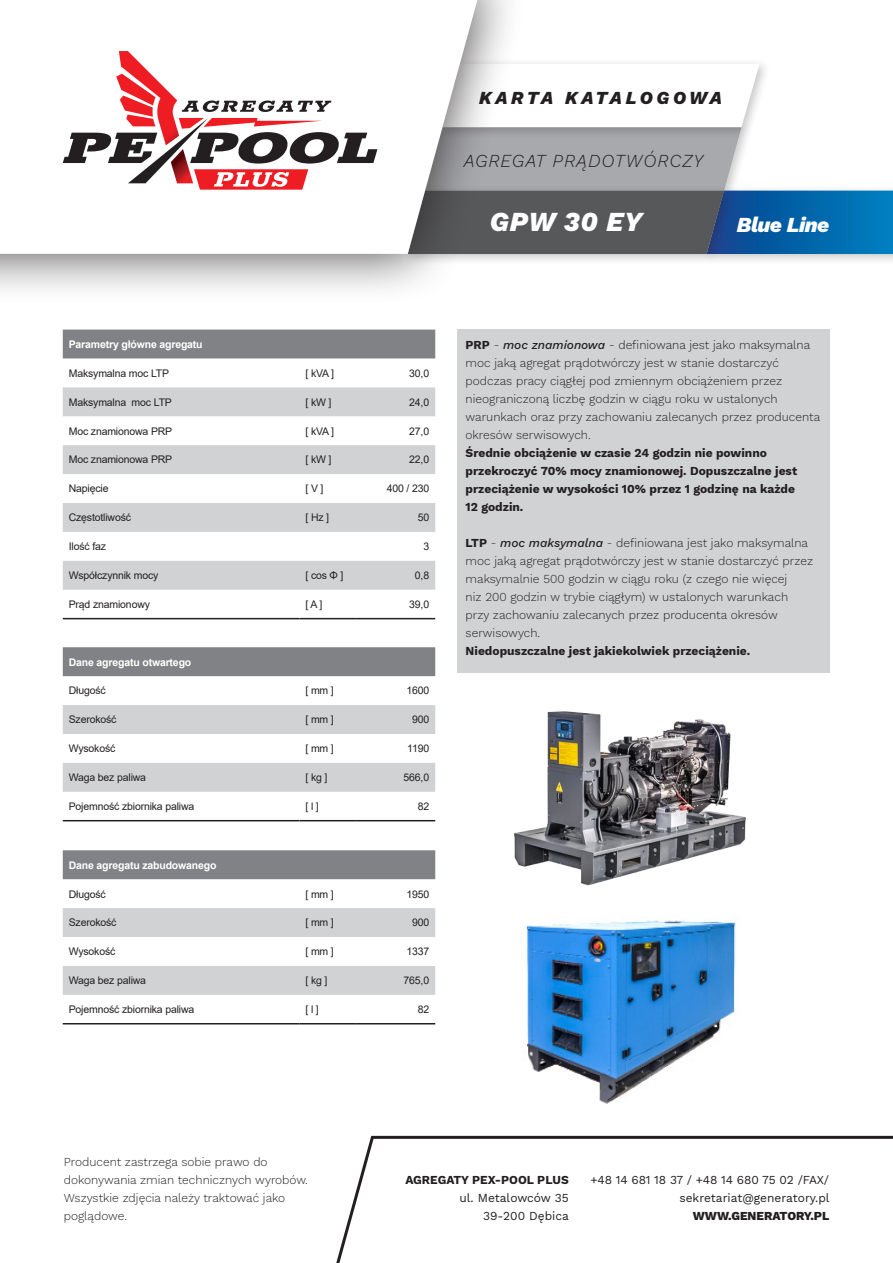
<style>
.page{position:relative;width:893px;height:1263px;background:#fff}
.page>*{position:absolute;margin:0;border:0;box-sizing:border-box;transform-origin:0 0}
.t1{font:italic 800 27px "Work Sans";letter-spacing:.025em;color:#fff}
.t2{font:italic 800 21px "Work Sans";letter-spacing:-.025em;color:#fff}
.t3{font:italic 300 18px "Work Sans";letter-spacing:.05em;color:#231f20}
.t4{font:italic 800 18px "Work Sans";letter-spacing:.175em;color:#231f20}
.Styl_akapitowy_podstawowy{font:300 12px/18px "Work Sans";color:#231f20}
.Styl_akapitowy_podstawowy-2{font:700 12px/18px "Work Sans";color:#231f20}
.t5{font:12px/18px "Work Sans";color:#231f20;text-align:right}
.t6{font:800 12px "Work Sans";color:#231f20}
.podstawowy_tabela{font:10.5px "Arial";letter-spacing:-.015em;color:#231f20}
.naglowek_tabela{font:700 10.5px "Arial";letter-spacing:-.015em;color:#fff}
.s1{font-weight:700}
.s2{font-weight:500;font-style:italic}
</style>
<div class="page">
<div style="left:701px;top:185px;width:192px;height:81px;background:#231f20;opacity:.25"></div>
<div style="left:403px;top:185px;width:332px;height:81px;background:#231f20;opacity:.25"></div>
<div style="left:437px;top:58px;width:334px;height:81px;background:#fafafa"></div>
<svg style="left:527px;top:66px;width:366px;height:188px"></svg>
<div style="left:0;top:0;width:527px;height:305px;background:#231f20;opacity:.75"></div>
<svg style="left:0;top:0;width:481px;height:254px"></svg>
<svg style="left:63px;top:51px;width:314px;height:139px"></svg>
<svg style="left:336px;top:1135px;width:557px;height:128px"></svg>
<div style="left:457px;top:330px;width:372px;height:343px;background:#d1d2d4"></div>
<div style="left:63px;top:330px;width:372px;height:28px;background:#808285"></div>
<svg style="left:63px;top:387px;width:372px;height:203px;fill:#d1d2d4"></svg>
<hr style="left:63px;top:618px;width:236px;height:1px;background:#231f20">
<hr style="left:299px;top:618px;width:57px;height:1px;background:#231f20">
<hr style="left:356px;top:618px;width:79px;height:1px;background:#231f20">
<div style="left:63px;top:647px;width:372px;height:29px;background:#808285"></div>
<svg style="left:63px;top:705px;width:372px;height:87px"></svg>
<hr style="left:63px;top:820px;width:236px;height:1px;background:#231f20">
<hr style="left:299px;top:820px;width:57px;height:1px;background:#231f20">
<hr style="left:356px;top:820px;width:79px;height:1px;background:#231f20">
<div style="left:63px;top:850px;width:372px;height:29px;background:#808285"></div>
<svg style="left:63px;top:908px;width:372px;height:87px"></svg>
<hr style="left:63px;top:1023px;width:236px;height:1px;background:#231f20">
<hr style="left:299px;top:1023px;width:57px;height:1px;background:#231f20">
<hr style="left:356px;top:1023px;width:79px;height:1px;background:#231f20">
<img style="left:514px;top:711px;width:232px;height:175px">
<img style="left:525px;top:920px;width:213px;height:184px">
<h3 class="t4" style="left:479px;top:84px;width:244px">KARTA KATALOGOWA</h3>
<h3 class="t3" style="left:464px;top:147px;width:241px">AGREGAT PRĄDOTWÓRCZY</h3>
<h1 class="t1" style="left:490px;top:201px;width:154px">GPW 30 EY</h1>
<h2 class="t2" style="left:737px;top:209px;width:94px">Blue Line</h2>
<p class="naglowek_tabela" style="left:69px;top:337px;width:135px">Parametry główne agregatu</p>
<p class="podstawowy_tabela" style="left:69px;top:366px;width:102px">Maksymalna moc LTP</p>
<p class="podstawowy_tabela" style="left:305px;top:366px;width:30px">[ kVA ]</p>
<p class="podstawowy_tabela" style="left:409px;top:366px;width:21px">30,0</p>
<p class="podstawowy_tabela" style="left:69px;top:395px;width:105px">Maksymalna moc LTP</p>
<p class="podstawowy_tabela" style="left:305px;top:395px;width:28px">[ kW ]</p>
<p class="podstawowy_tabela" style="left:409px;top:395px;width:21px">24,0</p>
<p class="podstawowy_tabela" style="left:69px;top:424px;width:105px">Moc znamionowa PRP</p>
<p class="podstawowy_tabela" style="left:305px;top:424px;width:30px">[ kVA ]</p>
<p class="podstawowy_tabela" style="left:409px;top:424px;width:21px">27,0</p>
<p class="podstawowy_tabela" style="left:69px;top:452px;width:105px">Moc znamionowa PRP</p>
<p class="podstawowy_tabela" style="left:305px;top:452px;width:28px">[ kW ]</p>
<p class="podstawowy_tabela" style="left:409px;top:452px;width:21px">22,0</p>
<p class="podstawowy_tabela" style="left:69px;top:481px;width:41px">Napięcie</p>
<p class="podstawowy_tabela" style="left:305px;top:481px;width:20px">[ V ]</p>
<p class="podstawowy_tabela" style="left:387px;top:481px;width:44px">400 / 230</p>
<p class="podstawowy_tabela" style="left:69px;top:510px;width:64px">Częstotliwość</p>
<p class="podstawowy_tabela" style="left:305px;top:510px;width:25px">[ Hz ]</p>
<p class="podstawowy_tabela" style="left:418px;top:510px;width:13px">50</p>
<p class="podstawowy_tabela" style="left:69px;top:539px;width:39px">Ilość faz</p>
<p class="podstawowy_tabela" style="left:423px;top:539px;width:7px">3</p>
<p class="podstawowy_tabela" style="left:69px;top:568px;width:91px">Współczynnik mocy</p>
<p class="podstawowy_tabela" style="left:305px;top:568px;width:40px">[ cos Φ ]</p>
<p class="podstawowy_tabela" style="left:415px;top:568px;width:16px">0,8</p>
<p class="podstawowy_tabela" style="left:69px;top:597px;width:83px">Prąd znamionowy</p>
<p class="podstawowy_tabela" style="left:305px;top:597px;width:18px">[ A ]</p>
<p class="podstawowy_tabela" style="left:409px;top:597px;width:21px">39,0</p>
<p class="naglowek_tabela" style="left:69px;top:654px;width:124px">Dane agregatu otwartego</p>
<p class="podstawowy_tabela" style="left:69px;top:683px;width:38px">Długość</p>
<p class="podstawowy_tabela" style="left:305px;top:683px;width:30px">[ mm ]</p>
<p class="podstawowy_tabela" style="left:406px;top:683px;width:24px">1600</p>
<p class="podstawowy_tabela" style="left:69px;top:712px;width:49px">Szerokość</p>
<p class="podstawowy_tabela" style="left:305px;top:712px;width:30px">[ mm ]</p>
<p class="podstawowy_tabela" style="left:412px;top:712px;width:19px">900</p>
<p class="podstawowy_tabela" style="left:69px;top:741px;width:48px">Wysokość</p>
<p class="podstawowy_tabela" style="left:305px;top:741px;width:30px">[ mm ]</p>
<p class="podstawowy_tabela" style="left:407px;top:741px;width:24px">1190</p>
<p class="podstawowy_tabela" style="left:69px;top:770px;width:79px">Waga bez paliwa</p>
<p class="podstawowy_tabela" style="left:305px;top:770px;width:23px">[ kg ]</p>
<p class="podstawowy_tabela" style="left:404px;top:770px;width:27px">566,0</p>
<p class="podstawowy_tabela" style="left:69px;top:799px;width:127px">Pojemność zbiornika paliwa</p>
<p class="podstawowy_tabela" style="left:305px;top:799px;width:15px">[ l ]</p>
<p class="podstawowy_tabela" style="left:418px;top:799px;width:13px">82</p>
<p class="naglowek_tabela" style="left:69px;top:857px;width:149px">Dane agregatu zabudowanego</p>
<p class="podstawowy_tabela" style="left:69px;top:886px;width:38px">Długość</p>
<p class="podstawowy_tabela" style="left:305px;top:886px;width:30px">[ mm ]</p>
<p class="podstawowy_tabela" style="left:406px;top:886px;width:24px">1950</p>
<p class="podstawowy_tabela" style="left:69px;top:915px;width:49px">Szerokość</p>
<p class="podstawowy_tabela" style="left:305px;top:915px;width:30px">[ mm ]</p>
<p class="podstawowy_tabela" style="left:412px;top:915px;width:19px">900</p>
<p class="podstawowy_tabela" style="left:69px;top:944px;width:48px">Wysokość</p>
<p class="podstawowy_tabela" style="left:305px;top:944px;width:30px">[ mm ]</p>
<p class="podstawowy_tabela" style="left:406px;top:944px;width:24px">1337</p>
<p class="podstawowy_tabela" style="left:69px;top:973px;width:79px">Waga bez paliwa</p>
<p class="podstawowy_tabela" style="left:305px;top:973px;width:23px">[ kg ]</p>
<p class="podstawowy_tabela" style="left:404px;top:973px;width:27px">765,0</p>
<p class="podstawowy_tabela" style="left:69px;top:1002px;width:127px">Pojemność zbiornika paliwa</p>
<p class="podstawowy_tabela" style="left:305px;top:1002px;width:15px">[ l ]</p>
<p class="podstawowy_tabela" style="left:418px;top:1002px;width:13px">82</p>
<p class="Styl_akapitowy_podstawowy" style="left:466px;top:336px;width:356px"><span class="s1">PRP</span> - <span class="s2">moc znamionowa</span> - definiowana jest jako maksymalna moc jaką agregat prądotwórczy jest w stanie dostarczyć podczas pracy ciągłej pod zmiennym obciążeniem przez nieograniczoną liczbę godzin w ciągu roku w ustalonych warunkach oraz przy zachowaniu zalecanych przez producenta okresów serwisowych.</p>
<p class="Styl_akapitowy_podstawowy-2" style="left:466px;top:444px;width:333px">Średnie obciążenie w czasie 24 godzin nie powinno przekroczyć 70% mocy znamionowej. Dopuszczalne jest przeciążenie w wysokości 10% przez 1 godzinę na każde 12 godzin.</p>
<p class="Styl_akapitowy_podstawowy" style="left:466px;top:534px;width:349px"><span class="s1">LTP</span> - <span class="s2">moc maksymalna</span> - definiowana jest jako maksymalna moc jaką agregat prądotwórczy jest w stanie dostarczyć przez maksymalnie 500 godzin w ciągu roku (z czego nie więcej<br>niz 200 godzin w trybie ciągłym) w ustalonych warunkach przy zachowaniu zalecanych przez producenta okresów serwisowych.</p>
<p class="Styl_akapitowy_podstawowy-2" style="left:466px;top:642px;width:286px">Niedopuszczalne jest jakiekolwiek przeciążenie.</p>
<p class="Styl_akapitowy_podstawowy" style="left:64px;top:1153px;width:246px">Producent zastrzega sobie prawo do dokonywania zmian technicznych wyrobów.<br>Wszystkie zdjęcia należy traktować jako poglądowe.</p>
<p class="Styl_akapitowy_podstawowy-2" style="left:405px;top:1171px;width:165px">AGREGATY PEX-POOL PLUS</p>
<p class="t5" style="left:460px;top:1189px;width:111px">ul. Metalowców 35<br>39-200 Dębica</p>
<p class="t5" style="left:590px;top:1171px;width:241px">+48 14 681 18 37 / +48 14 680 75 02 /FAX/ sekretariat@generatory.pl</p>
<p class="t6" style="left:693px;top:1207px;width:138px">WWW.GENERATORY.PL</p>
</div>
